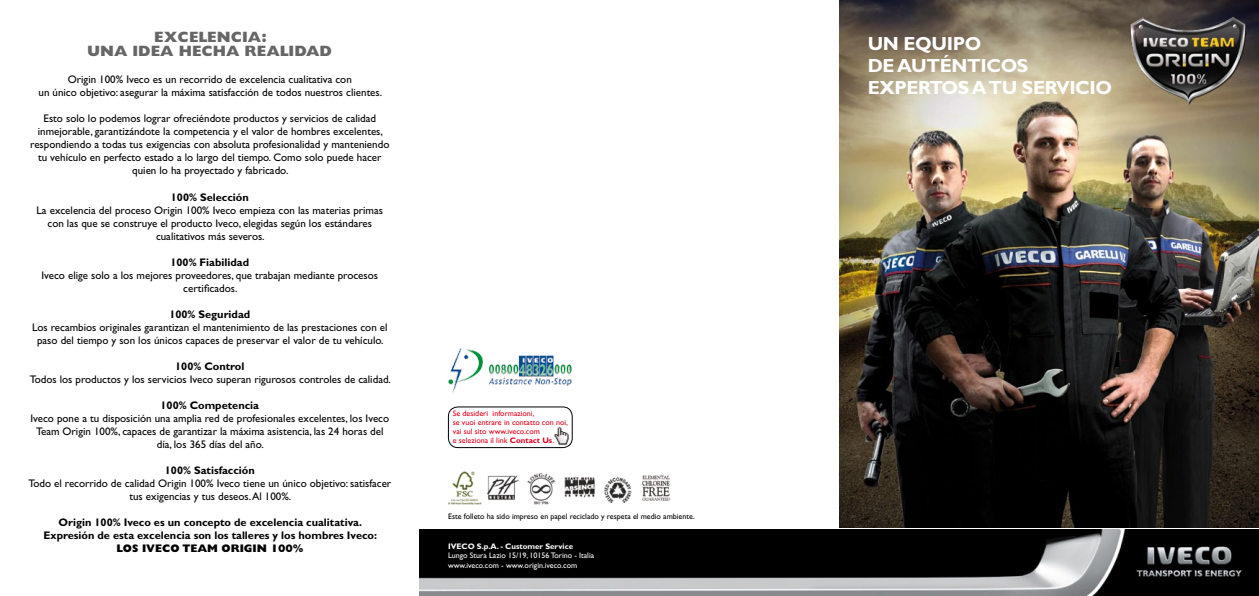
<style>
.page{position:relative;width:1259px;height:596px;background:#fff}
.page>*{position:absolute;margin:0;border:0;box-sizing:border-box;transform-origin:0 0}
.t1{font:700 19px/22px "Gill Sans";letter-spacing:-.02em;color:#fff}
.t2{font:800 15px/14px "Gill Sans";color:#666;text-align:center}
.t3{font:11px/13px "Gill Sans";color:#000;text-align:center}
.t4{font:700 11px/13px "Gill Sans";color:#000;text-align:center}
.t5{font:800 11px "Gill Sans";color:#000}
.t6{font:8px/9px "Gill Sans Std";color:#e2001a}
.t7{font:8px/9.6px "Gill Sans Std";color:#fff}
.t8{font:8px "Gill Sans Std";color:#000}
.t9{font:700 8px "Gill Sans Std";color:#fff}
.s1{font-weight:700}
</style>
<div class="page">
<img style="left:839px;top:0;width:420px;height:526px">
<div style="left:448px;top:406px;width:124px;height:41px;border:1px solid #000;border-radius:10px"></div>
<img style="left:420px;top:529px;width:839px;height:66px">
<img style="left:448px;top:471px;width:223px;height:34px">
<img style="left:1124px;top:1px;width:127px;height:113px">
<img style="left:448px;top:348px;width:124px;height:45px">
<img style="left:555px;top:426px;width:15px;height:20px">
<h2 class="t2" style="left:88px;top:30px;width:246px">EXCELENCIA:<br>UNA IDEA HECHA REALIDAD</h2>
<p class="t3" style="left:39px;top:73px;width:345px">Origin 100% Iveco es un recorrido de excelencia cualitativa con<br>un único objetivo: asegurar la máxima satisfacción de todos nuestros clientes.</p>
<p class="t3" style="left:30px;top:112px;width:361px">Esto solo lo podemos lograr ofreciéndote productos y servicios de calidad inmejorable, garantizándote la competencia y el valor de hombres excelentes, respondiendo a todas tus exigencias con absoluta profesionalidad y manteniendo tu vehículo en perfecto estado a lo largo del tiempo. Como solo puede hacer quien lo ha proyectado y fabricado.</p>
<p class="t4" style="left:171px;top:190px;width:79px">100% Selección</p>
<p class="t3" style="left:37px;top:203px;width:348px">La excelencia del proceso Origin 100% Iveco empieza con las materias primas con las que se construye el producto Iveco, elegidas según los estándares cualitativos más severos.</p>
<p class="t4" style="left:170px;top:255px;width:80px">100% Fiabilidad</p>
<p class="t3" style="left:41px;top:268px;width:338px">Iveco elige solo a los mejores proveedores, que trabajan mediante procesos certificados.</p>
<p class="t4" style="left:169px;top:307px;width:82px">100% Seguridad</p>
<p class="t3" style="left:32px;top:320px;width:357px">Los recambios originales garantizan el mantenimiento de las prestaciones con el paso del tiempo y son los únicos capaces de preservar el valor de tu vehículo.</p>
<p class="t4" style="left:175px;top:359px;width:71px">100% Control</p>
<p class="t3" style="left:30px;top:372px;width:363px">Todos los productos y los servicios Iveco superan rigurosos controles de calidad.</p>
<p class="t4" style="left:161px;top:398px;width:100px">100% Competencia</p>
<p class="t3" style="left:30px;top:411px;width:360px">Iveco pone a tu disposición una amplia red de profesionales excelentes, los Iveco<br>Team Origin 100%, capaces de garantizar la máxima asistencia, las 24 horas del día, los 365 días del año.</p>
<p class="t4" style="left:165px;top:463px;width:91px">100% Satisfacción</p>
<p class="t3" style="left:28px;top:476px;width:364px">Todo el recorrido de calidad Origin 100% Iveco tiene un único objetivo: satisfacer tus exigencias y tus deseos. Al 100%.</p>
<p class="t4" style="left:44px;top:515px;width:335px">Origin 100% Iveco es un concepto de excelencia cualitativa.<br>Expresión de esta excelencia son los talleres y los hombres Iveco:</p>
<p class="t5" style="left:116px;top:541px;width:188px">LOS IVECO TEAM ORIGIN 100%</p>
<p class="t6" style="left:453px;top:408px;width:117px">Se desideri informazioni,<br>se vuoi entrare in contatto con noi, vai sul sito www.iveco.com<br>e seleziona il link <span class="s1">Contact Us</span>.</p>
<p class="t8" style="left:448px;top:511px;width:248px">Este folleto ha sido impreso en papel reciclado y respeta el medio ambiente.</p>
<p class="t9" style="left:448px;top:541px;width:127px">IVECO S.p.A. - Customer Service</p>
<p class="t7" style="left:448px;top:550px;width:148px">Lungo Stura Lazio 15/19, 10156 Torino - Italia www.iveco.com - www.origin.iveco.com</p>
<h1 class="t1" style="left:867px;top:32px;width:246px">UN EQUIPO<br>DE AUTÉNTICOS<br>EXPERTOS A TU SERVICIO</h1>
</div>
